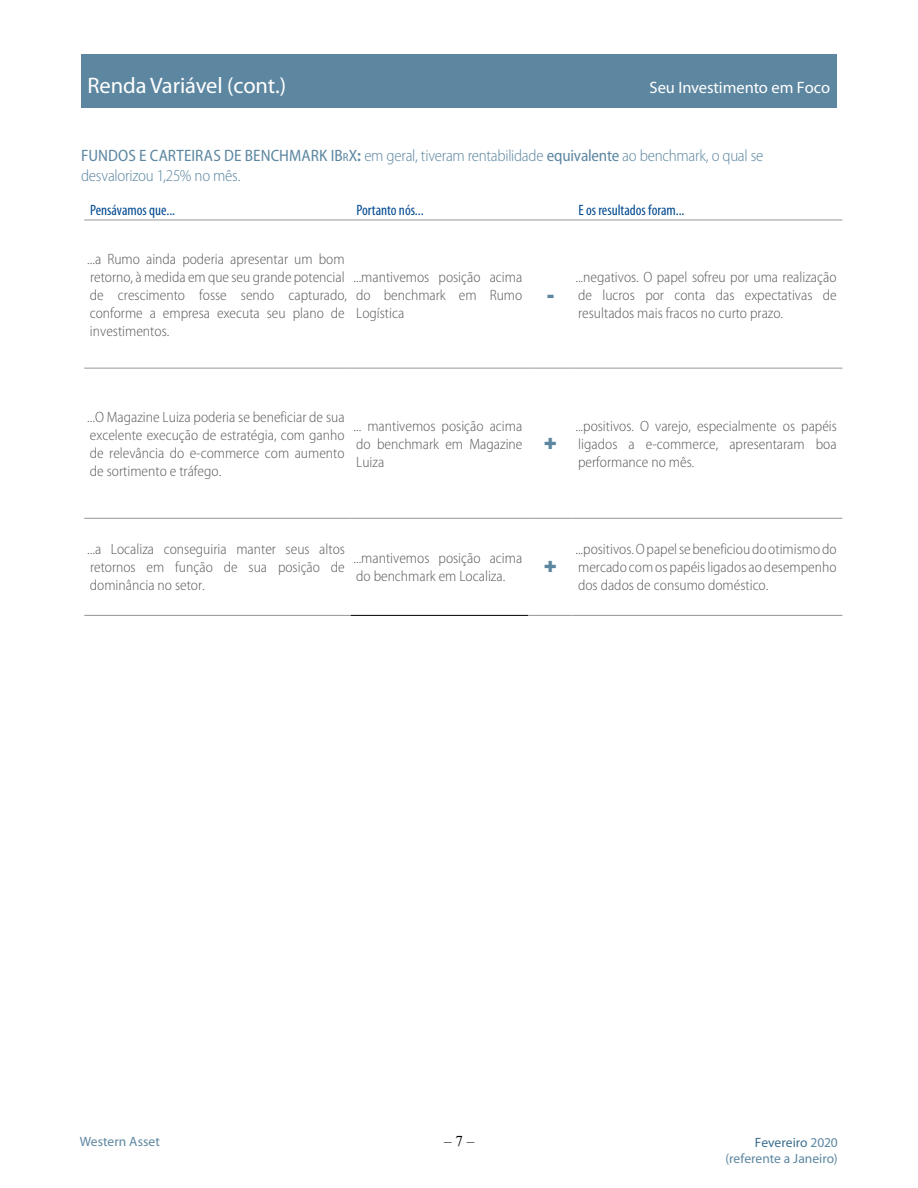
<style>
.page{position:relative;width:918px;height:1188px;background:#fff}
.page>*{position:absolute;margin:0;border:0;box-sizing:border-box;transform-origin:0 0}
.t1{font:22.5px "Myriad Pro";letter-spacing:-.005em;color:#fff}
.t2{font:900 21px "Arial";color:#5d87a1}
.t3{font:300 semi-condensed 16.5px/19.8px "Myriad Pro";letter-spacing:-.015em;color:#5d87a1}
.t4{font:16.5px "Myriad Pro";letter-spacing:-.005em;color:#fff}
.t5{font:300 semi-condensed 15px/18px "Myriad Pro";color:#58595b;text-align:justify}
.t6{font:condensed 15px "Myriad Pro";color:#004990}
.t7{font:15px "Times New Roman";color:#000}
.t8{font:13.5px/16.2px "Myriad Pro";color:#5d87a1;text-align:right}
.s1{font-weight:400}
.s2{font-weight:400;font-size:11.55px}
.s3{font-weight:600;font-stretch:normal}
.s4{color:#3b6e8f}
</style>
<div class="page">
<div style="left:81px;top:54px;width:756px;height:54px;background:#5d87a1"></div>
<svg style="left:84px;top:219px;width:757px;height:396px"></svg>
<hr style="left:572px;top:220px;width:270px;height:1px;background:#939598">
<hr style="left:350px;top:220px;width:178px;height:1px;background:#939598">
<hr style="left:350px;top:368px;width:178px;height:1px;background:#939598">
<hr style="left:572px;top:368px;width:270px;height:1px;background:#939598">
<hr style="left:350px;top:518px;width:178px;height:1px;background:#939598">
<hr style="left:350px;top:615px;width:178px;height:1px;background:#000">
<hr style="left:84px;top:518px;width:266px;height:1px;background:#939598">
<hr style="left:84px;top:615px;width:266px;height:1px;background:#939598">
<hr style="left:84px;top:220px;width:266px;height:1px;background:#939598">
<hr style="left:84px;top:368px;width:266px;height:1px;background:#939598">
<hr style="left:572px;top:518px;width:270px;height:1px;background:#939598">
<hr style="left:572px;top:615px;width:270px;height:1px;background:#939598">
<hr style="left:528px;top:220px;width:44px;height:1px;background:#939598">
<hr style="left:528px;top:368px;width:44px;height:1px;background:#939598">
<hr style="left:528px;top:518px;width:44px;height:1px;background:#939598">
<hr style="left:528px;top:615px;width:44px;height:1px;background:#939598">
<h1 class="t1" style="left:87px;top:74px;width:200px">Renda Variável (cont.)</h1>
<p class="t4" style="left:650px;top:79px;width:182px">Seu Investimento em Foco</p>
<p class="t3" style="left:81px;top:146px;width:684px"><span class="s1">FUNDOS E CARTEIRAS DE BENCHMARK IB</span><span class="s2">r</span><span class="s1">X</span><span class="s3">:</span> em geral, tiveram rentabilidade <span class="s1">equivalente</span> ao benchmark, o qual se desvalorizou 1,25% no mês.</p>
<p class="t6" style="left:90px;top:202px;width:87px">Pensávamos que...</p>
<p class="t6" style="left:356px;top:202px;width:69px">Portanto nós...</p>
<p class="t6" style="left:578px;top:202px;width:108px">E os resultados foram...</p>
<p class="t5" style="left:87px;top:250px;width:261px;text-align:left">...a Rumo ainda poderia apresentar um bom retorno, à medida em que seu grande potencial de crescimento fosse sendo capturado, conforme a empresa executa seu plano de investimentos.</p>
<p class="t5" style="left:575px;top:268px;width:263px">...negativos. O papel sofreu por uma realização de lucros por conta das expectativas de resultados mais fracos no curto prazo.</p>
<p class="t5" style="left:354px;top:268px;width:170px">...mantivemos posição acima do benchmark em Rumo Logística</p>
<h2 class="t2" style="left:547px;top:279px;width:8px">-</h2>
<p class="t5" style="left:87px;top:408px;width:259px">...O Magazine Luiza poderia se beneficiar de sua excelente execução de estratégia, com ganho de relevância do e-commerce com aumento de sortimento e tráfego.</p>
<p class="t5" style="left:354px;top:417px;width:170px">... mantivemos posição acima do benchmark em Magazine Luiza</p>
<h2 class="t2" style="left:544px;top:428px;width:15px">+</h2>
<p class="t5" style="left:575px;top:417px;width:263px">...positivos. O varejo, especialmente os papéis ligados a e-commerce, apresentaram boa performance no mês.</p>
<p class="t5" style="left:87px;top:541px;width:259px">...a Localiza conseguiria manter seus altos retornos em função de sua posição de dominância no setor.</p>
<p class="t5" style="left:354px;top:550px;width:170px">...mantivemos posição acima do benchmark em Localiza.</p>
<h2 class="t2" style="left:544px;top:552px;width:15px">+</h2>
<p class="t5" style="left:575px;top:541px;width:263px">...positivos. O papel se beneficiou do otimismo do mercado com os papéis ligados ao desempenho dos dados de consumo doméstico.</p>
<p class="t7" style="left:444px;top:1131px;width:31px">– 7 –</p>
<p class="t8" style="left:80px;top:1134px;width:82px">Western Asset</p>
<p class="t8" style="left:726px;top:1135px;width:114px"><span class="s4">Fevereiro</span> 2020 (referente a Janeiro)</p>
</div>
